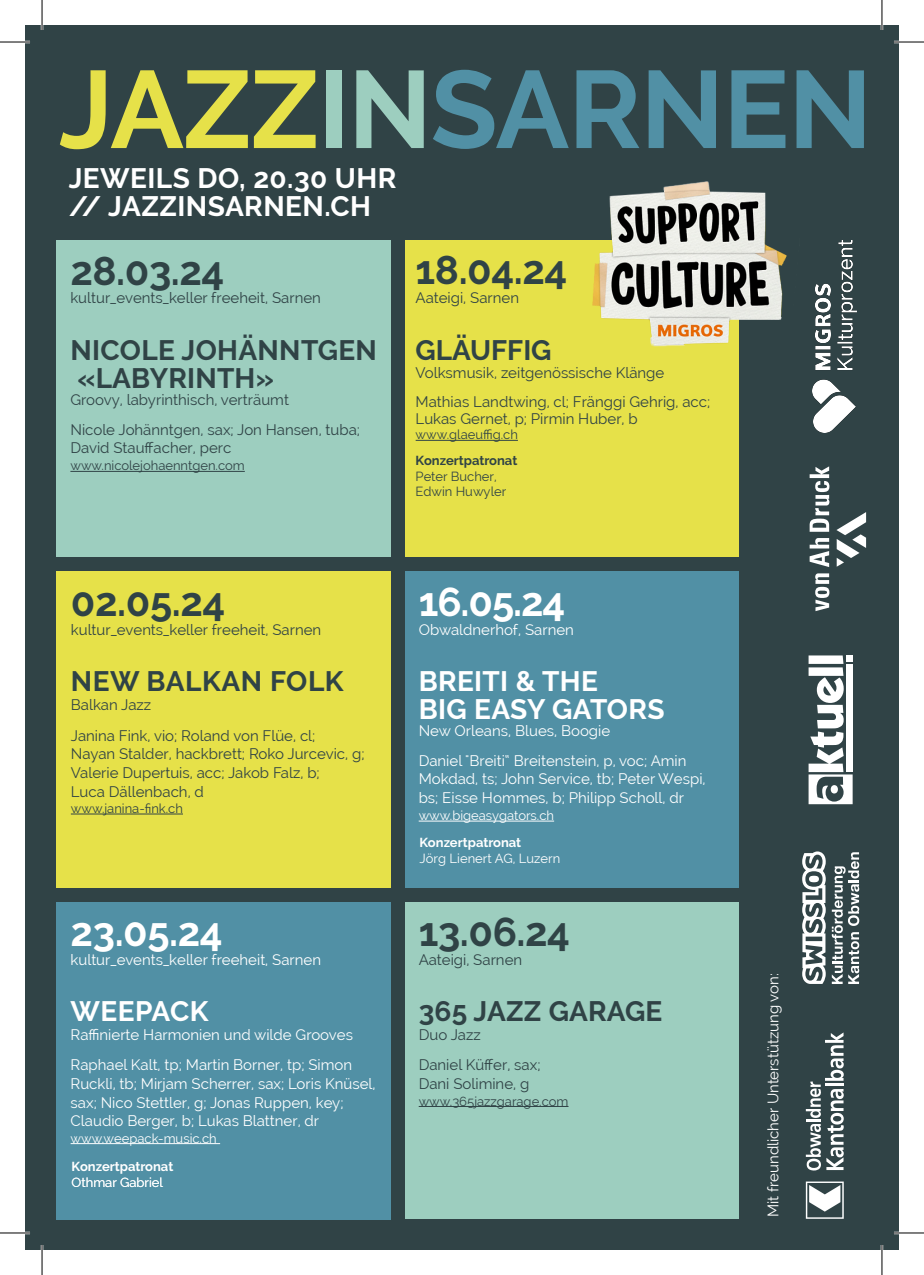
<style>
.page{position:relative;width:924px;height:1275px;background:#fff}
.page>*{position:absolute;margin:0;border:0;box-sizing:border-box;transform-origin:0 0}
.t1{font:700 109.4px "Raleway";letter-spacing:-.01em;color:#5190a5}
.t2{font:700 40px "Raleway";letter-spacing:-.01em;color:#304346}
.t3{font:700 40px "Raleway";letter-spacing:-.02em;color:#fff}
.t4{font:700 28px/28px "Raleway";letter-spacing:.015em;color:#fff}
.t5{font:700 28px/28px "Raleway";letter-spacing:.005em;color:#304346}
.t6{font:15px/30.2px "Raleway";color:#304346}
.t7{font:15px/18.8px "Raleway";color:#fff}
.t8{font:13px/15.6px "Raleway";color:#304346}
.t9{font:13px "Raleway";color:#fff}
.t10{font:700 13px "Raleway";color:#fff}
.t11{font:700 13px "Raleway";color:#304346}
.s1{color:#e6e149}
.s2{color:#9dcebf}
</style>
<div class="page">
<div style="left:25px;top:25px;width:873px;height:1225px;background:#304346"></div>
<div style="left:404px;top:240px;width:334px;height:317px;background:#e6e149"></div>
<hr style="left:415px;top:440px;width:102px;height:1px;background:#304346">
<div style="left:57px;top:571px;width:333px;height:317px;background:#e6e149"></div>
<hr style="left:71px;top:813px;width:112px;height:1px;background:#304346">
<div style="left:404px;top:571px;width:334px;height:317px;background:#5190a5"></div>
<hr style="left:418px;top:820px;width:136px;height:1px;background:#fff">
<div style="left:56px;top:240px;width:334px;height:317px;background:#9dcebf"></div>
<hr style="left:70px;top:471px;width:175px;height:1px;background:#304346">
<div style="left:404px;top:902px;width:334px;height:316px;background:#9dcebf"></div>
<hr style="left:418px;top:1106px;width:150px;height:1px;background:#304346">
<div style="left:56px;top:902px;width:334px;height:317px;background:#5190a5"></div>
<hr style="left:71px;top:1143px;width:149px;height:1px;background:#fff">
<hr style="left:0;top:41px;width:30px;height:2px;background:#fff">
<hr style="left:893px;top:41px;width:30px;height:2px;background:#fff">
<hr style="left:0;top:1231px;width:30px;height:3px;background:#fff">
<hr style="left:893px;top:1231px;width:30px;height:3px;background:#fff">
<hr style="left:41px;top:0;width:2px;height:30px;background:#fff">
<hr style="left:41px;top:1245px;width:2px;height:30px;background:#fff">
<hr style="left:880px;top:0;width:2px;height:30px;background:#fff">
<hr style="left:880px;top:1245px;width:2px;height:30px;background:#fff">
<hr style="left:0;top:42px;width:30px;height:1px;background:#000">
<hr style="left:893px;top:42px;width:30px;height:1px;background:#000">
<hr style="left:0;top:1232px;width:30px;height:1px;background:#000">
<hr style="left:893px;top:1232px;width:30px;height:1px;background:#000">
<hr style="left:42px;top:0;width:1px;height:30px;background:#000">
<hr style="left:42px;top:1245px;width:1px;height:30px;background:#000">
<hr style="left:881px;top:0;width:1px;height:30px;background:#000">
<hr style="left:881px;top:1245px;width:1px;height:30px;background:#000">
<svg style="left:805px;top:1181px;width:38px;height:37px"></svg>
<svg style="left:805px;top:1033px;width:38px;height:137px"></svg>
<svg style="left:802px;top:851px;width:23px;height:133px"></svg>
<svg style="left:831px;top:852px;width:27px;height:132px"></svg>
<img style="left:812px;top:240px;width:44px;height:192px">
<svg style="left:808px;top:655px;width:44px;height:149px"></svg>
<div style="left:846px;top:664px;width:6px;height:108px;background:#fff"></div>
<svg style="left:815px;top:573px;width:14px;height:38px"></svg>
<svg style="left:809px;top:538px;width:19px;height:29px"></svg>
<svg style="left:809px;top:466px;width:20px;height:66px"></svg>
<svg style="left:836px;top:512px;width:29px;height:54px"></svg>
<img style="left:592px;top:181px;width:195px;height:206px">
<h1 class="t1" style="left:59px;top:47px;width:814px"><span class="s1">JAZZ</span><span class="s2">IN</span>SARNEN</h1>
<h3 class="t4" style="left:69px;top:164px;width:329px">JEWEILS DO, 20.30 UHR // JAZZINSARNEN.CH</h3>
<h2 class="t2" style="left:415px;top:247px;width:153px">18.04.24</h2>
<p class="t6" style="left:415px;top:283px;width:105px">Aateigi, Sarnen</p>
<h3 class="t5" style="left:415px;top:336px;width:137px">GLÄUFFIG</h3>
<p class="t6" style="left:415px;top:358px;width:296px;line-height:29.2px">Volksmusik, zeitgenössische Klänge<br>Mathias Landtwing, cl; Fränggi Gehrig, acc;</p>
<p class="t6" style="left:415px;top:404px;width:223px">Lukas Gernet, p; Pirmin Huber, b</p>
<p class="t8" style="left:415px;top:427px;width:104px">www.glaeuffig.ch</p>
<p class="t11" style="left:415px;top:453px;width:103px">Konzertpatronat</p>
<p class="t8" style="left:415px;top:468px;width:92px">Peter Bucher,<br>Edwin Huwyler</p>
<h2 class="t2" style="left:70px;top:248px;width:155px">28.03.24</h2>
<p class="t6" style="left:70px;top:283px;width:252px">kultur_events_keller freeheit, Sarnen</p>
<h3 class="t5" style="left:70px;top:336px;width:308px">NICOLE JOHÄNNTGEN «LABYRINTH»</h3>
<p class="t6" style="left:70px;top:384px;width:291px">Groovy, labyrinthisch, verträumt<br>Nicole Johänntgen, sax; Jon Hansen, tuba;</p>
<p class="t6" style="left:70px;top:433px;width:162px">David Stauffacher, perc</p>
<p class="t8" style="left:70px;top:458px;width:176px">www.nicolejohaenntgen.com</p>
<h2 class="t2" style="left:71px;top:579px;width:156px">02.05.24</h2>
<p class="t6" style="left:71px;top:614px;width:252px">kultur_events_keller freeheit, Sarnen</p>
<h3 class="t5" style="left:71px;top:667px;width:274px">NEW BALKAN FOLK</h3>
<p class="t6" style="left:71px;top:690px;width:246px">Balkan Jazz<br>Janina Fink, vio; Roland von Flüe, cl;</p>
<p class="t6" style="left:71px;top:744px;width:295px;line-height:18.8px">Nayan Stalder, hackbrett; Roko Jurcevic, g;<br>Valerie Dupertuis, acc; Jakob Falz, b;<br>Luca Dällenbach, d</p>
<p class="t8" style="left:71px;top:800px;width:114px">www.janina-fink.ch</p>
<h2 class="t3" style="left:71px;top:909px;width:153px">23.05.24</h2>
<p class="t7" style="left:71px;top:950px;width:252px">kultur_events_keller freeheit, Sarnen</p>
<h3 class="t4" style="left:71px;top:997px;width:139px">WEEPACK</h3>
<p class="t7" style="left:71px;top:1019px;width:284px;line-height:30.2px">Raffinierte Harmonien und wilde Grooves<br>Raphael Kalt, tp; Martin Borner, tp; Simon</p>
<p class="t7" style="left:71px;top:1074px;width:306px">Ruckli, tb; Mirjam Scherrer, sax; Loris Knüsel, sax; Nico Stettler, g; Jonas Ruppen, key;<br>Claudio Berger, b; Lukas Blattner, dr</p>
<p class="t9" style="left:71px;top:1130px;width:148px">www.weepack-music.ch</p>
<p class="t10" style="left:72px;top:1158px;width:103px">Konzertpatronat</p>
<p class="t9" style="left:72px;top:1174px;width:93px">Othmar Gabriel</p>
<h2 class="t3" style="left:418px;top:579px;width:148px">16.05.24</h2>
<p class="t7" style="left:418px;top:620px;width:157px">Obwaldnerhof, Sarnen</p>
<h3 class="t4" style="left:418px;top:667px;width:247px">BREITI &amp; THE<br>BIG EASY GATORS</h3>
<p class="t7" style="left:418px;top:715px;width:269px;line-height:30px">New Orleans, Blues, Boogie<br>Daniel "Breiti“ Breitenstein, p, voc; Amin</p>
<p class="t7" style="left:418px;top:770px;width:288px">Mokdad, ts; John Service, tb; Peter Wespi, bs; Eisse Hommes, b; Philipp Scholl, dr</p>
<p class="t9" style="left:418px;top:808px;width:137px">www.bigeasygators.ch</p>
<p class="t10" style="left:419px;top:834px;width:103px">Konzertpatronat</p>
<p class="t9" style="left:419px;top:850px;width:142px">Jörg Lienert AG, Luzern</p>
<h2 class="t2" style="left:418px;top:909px;width:153px">13.06.24</h2>
<p class="t6" style="left:418px;top:945px;width:105px">Aateigi, Sarnen</p>
<h3 class="t5" style="left:418px;top:997px;width:245px">365 JAZZ GARAGE</h3>
<p class="t6" style="left:418px;top:1019px;width:123px">Duo Jazz<br>Daniel Küffer, sax;</p>
<p class="t6" style="left:418px;top:1068px;width:112px">Dani Solimine, g</p>
<p class="t8" style="left:418px;top:1093px;width:151px">www.365jazzgarage.com</p>
<p class="t7" style="left:763px;top:1217px;width:245px;rotate:-90deg">Mit freundlicher Unterstützung von:</p>
</div>
